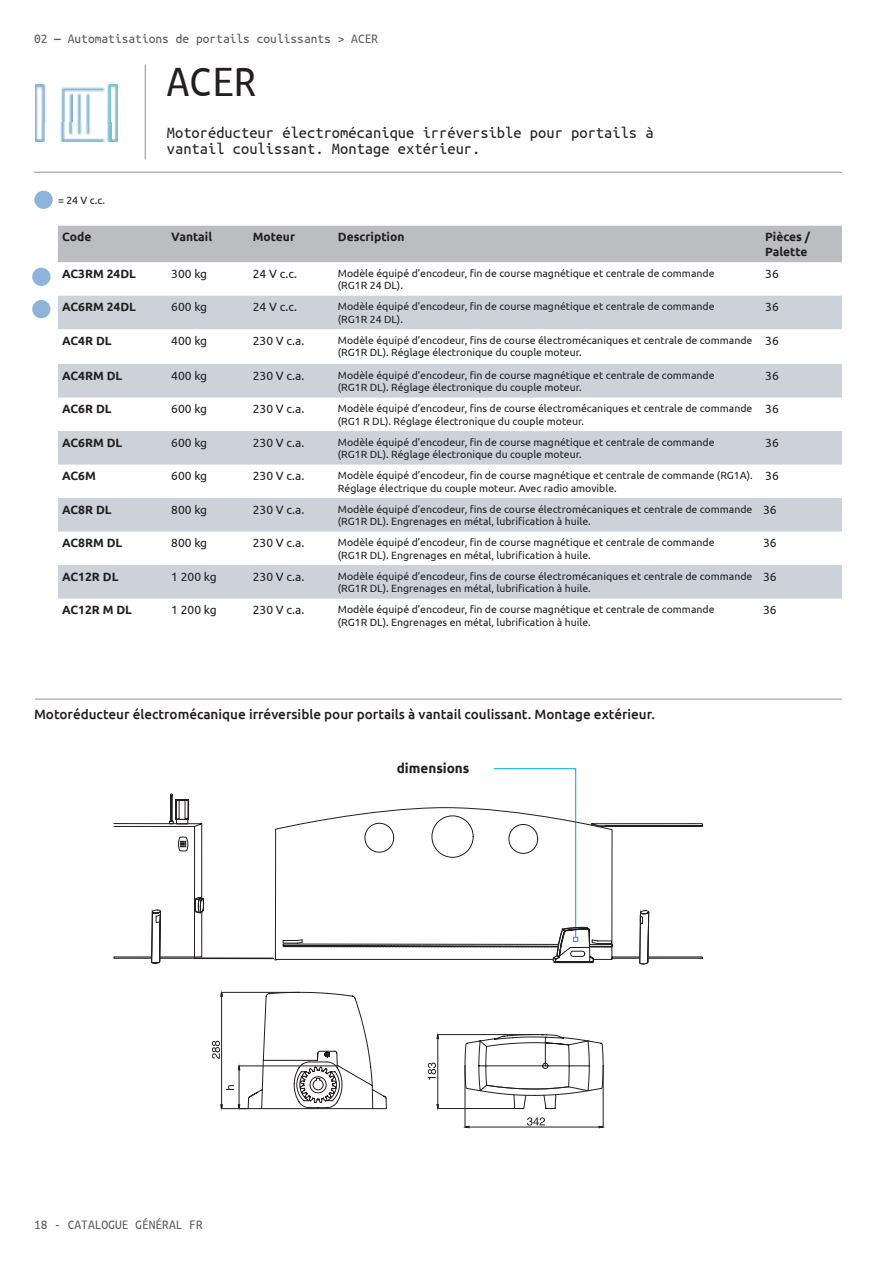
<style>
.page{position:relative;width:893px;height:1263px;background:#fff}
.page>*{position:absolute;margin:0;border:0;box-sizing:border-box;transform-origin:0 0}
.testo_dim_1{font:45px "Ubuntu Mono";color:#231f20}
.testo_dim_1-2{font:16.5px/16.5px "Ubuntu Mono";color:#231f20}
.t1{font:500 13.5px "Ubuntu";color:#231f20}
.Testi_Ubuntu_MONO_9p{font:13.5px "Ubuntu Mono";color:#57585a}
.t2{font:700 13.5px "Ubuntu";color:#231f20}
.t3{font:12px "Ubuntu";color:#231f20}
.t4{font:700 12px/14.4px "Ubuntu";color:#231f20}
.t5{font:10.5px/12.6px "Ubuntu";color:#231f20}
.s1{font-weight:700}
</style>
<div class="page">
<div style="left:58px;top:226px;width:784px;height:36px;background:#bcbdc0"></div>
<svg style="left:58px;top:296px;width:784px;height:303px;fill:#ccd2d7"></svg>
<svg style="left:114px;top:260px;width:589px;height:699px"></svg>
<svg style="left:493px;top:768px;width:120px;height:55px"></svg>
<svg style="left:169px;top:793px;width:425px;height:30px"></svg>
<svg style="left:195px;top:815px;width:279px;height:8px"></svg>
<svg style="left:114px;top:823px;width:535px;height:142px"></svg>
<svg style="left:151px;top:823px;width:441px;height:142px"></svg>
<hr style="left:603px;top:1066px;width:1px;height:61px;background:#231f20">
<hr style="left:465px;top:1066px;width:1px;height:61px;background:#231f20">
<svg style="left:212px;top:990px;width:392px;height:121px"></svg>
<svg style="left:462px;top:1117px;width:144px;height:11px"></svg>
<hr style="left:35px;top:699px;width:807px;height:1px;background:#231f20">
<div style="left:32px;top:268px;width:18px;height:18px;background:#8db4da;border-radius:50%"></div>
<div style="left:32px;top:300px;width:18px;height:18px;background:#8db4da;border-radius:50%"></div>
<img style="left:35px;top:85px;width:82px;height:57px">
<div style="left:34px;top:191px;width:19px;height:18px;background:#8db4da;border-radius:50%"></div>
<hr style="left:34px;top:172px;width:808px;height:1px;background:#231f20">
<hr style="left:145px;top:64px;width:1px;height:95px;background:#231f20">
<p class="Testi_Ubuntu_MONO_9p" style="left:34px;top:32px;width:346px">02 <span class="s1">―</span> Automatisations de portails coulissants &gt; ACER</p>
<p class="testo_dim_1" style="left:167px;top:59px;width:91px">ACER</p>
<p class="t5" style="left:58px;top:193px;width:49px">= 24 V c.c.</p>
<p class="testo_dim_1-2" style="left:167px;top:124px;width:488px">Motoréducteur électromécanique irréversible pour portails à vantail coulissant. Montage extérieur.</p>
<p class="t4" style="left:62px;top:230px;width:31px">Code</p>
<p class="t4" style="left:171px;top:230px;width:42px">Vantail</p>
<p class="t4" style="left:253px;top:230px;width:44px">Moteur</p>
<p class="t4" style="left:338px;top:230px;width:68px">Description</p>
<p class="t4" style="left:765px;top:230px;width:46px">Pièces /<br>Palette</p>
<p class="t4" style="left:62px;top:266px;width:75px">AC3RM 24DL</p>
<p class="t3" style="left:171px;top:266px;width:37px">300 kg</p>
<p class="t3" style="left:253px;top:266px;width:46px">24 V c.c.</p>
<p class="t5" style="left:338px;top:266px;width:378px">Modèle équipé d’encodeur, fin de course magnétique et centrale de commande (RG1R 24 DL).</p>
<p class="t3" style="left:765px;top:266px;width:15px">36</p>
<p class="t4" style="left:62px;top:300px;width:75px">AC6RM 24DL</p>
<p class="t3" style="left:171px;top:300px;width:37px">600 kg</p>
<p class="t3" style="left:253px;top:300px;width:46px">24 V c.c.</p>
<p class="t5" style="left:338px;top:300px;width:378px">Modèle équipé d’encodeur, fin de course magnétique et centrale de commande (RG1R 24 DL).</p>
<p class="t3" style="left:765px;top:300px;width:15px">36</p>
<p class="t4" style="left:62px;top:333px;width:51px">AC4R DL</p>
<p class="t3" style="left:171px;top:333px;width:37px">400 kg</p>
<p class="t3" style="left:253px;top:333px;width:53px">230 V c.a.</p>
<p class="t5" style="left:338px;top:333px;width:416px">Modèle équipé d’encodeur, fins de course électromécaniques et centrale de commande (RG1R DL). Réglage électronique du couple moteur.</p>
<p class="t3" style="left:765px;top:333px;width:15px">36</p>
<p class="t4" style="left:62px;top:368px;width:62px">AC4RM DL</p>
<p class="t3" style="left:171px;top:368px;width:37px">400 kg</p>
<p class="t3" style="left:253px;top:368px;width:53px">230 V c.a.</p>
<p class="t5" style="left:338px;top:368px;width:378px">Modèle équipé d’encodeur, fin de course magnétique et centrale de commande (RG1R DL). Réglage électronique du couple moteur.</p>
<p class="t3" style="left:765px;top:368px;width:15px">36</p>
<p class="t4" style="left:62px;top:402px;width:51px">AC6R DL</p>
<p class="t3" style="left:171px;top:402px;width:37px">600 kg</p>
<p class="t3" style="left:253px;top:402px;width:53px">230 V c.a.</p>
<p class="t5" style="left:338px;top:402px;width:416px">Modèle équipé d’encodeur, fins de course électromécaniques et centrale de commande (RG1 R DL). Réglage électronique du couple moteur.</p>
<p class="t3" style="left:765px;top:402px;width:15px">36</p>
<p class="t4" style="left:62px;top:435px;width:62px">AC6RM DL</p>
<p class="t3" style="left:171px;top:435px;width:37px">600 kg</p>
<p class="t3" style="left:253px;top:435px;width:53px">230 V c.a.</p>
<p class="t5" style="left:338px;top:435px;width:378px">Modèle équipé d’encodeur, fin de course magnétique et centrale de commande (RG1R DL). Réglage électronique du couple moteur.</p>
<p class="t3" style="left:765px;top:435px;width:15px">36</p>
<p class="t4" style="left:62px;top:469px;width:35px">AC6M</p>
<p class="t3" style="left:171px;top:469px;width:37px">600 kg</p>
<p class="t3" style="left:253px;top:469px;width:53px">230 V c.a.</p>
<p class="t5" style="left:338px;top:469px;width:416px">Modèle équipé d’encodeur, fin de course magnétique et centrale de commande (RG1A).<br>Réglage électrique du couple moteur. Avec radio amovible.</p>
<p class="t3" style="left:765px;top:469px;width:15px">36</p>
<p class="t4" style="left:62px;top:502px;width:51px">AC8R DL</p>
<p class="t3" style="left:171px;top:502px;width:37px">800 kg</p>
<p class="t3" style="left:253px;top:502px;width:53px">230 V c.a.</p>
<p class="t5" style="left:338px;top:502px;width:416px">Modèle équipé d’encodeur, fins de course électromécaniques et centrale de commande (RG1R DL). Engrenages en métal, lubrification à huile.</p>
<p class="t3" style="left:763px;top:502px;width:15px">36</p>
<p class="t4" style="left:62px;top:536px;width:62px">AC8RM DL</p>
<p class="t3" style="left:171px;top:536px;width:37px">800 kg</p>
<p class="t3" style="left:253px;top:536px;width:53px">230 V c.a.</p>
<p class="t5" style="left:338px;top:536px;width:378px">Modèle équipé d’encodeur, fin de course magnétique et centrale de commande (RG1R DL). Engrenages en métal, lubrification à huile.</p>
<p class="t3" style="left:763px;top:536px;width:15px">36</p>
<p class="t4" style="left:62px;top:569px;width:58px">AC12R DL</p>
<p class="t3" style="left:171px;top:569px;width:47px">1 200 kg</p>
<p class="t3" style="left:253px;top:569px;width:53px">230 V c.a.</p>
<p class="t5" style="left:338px;top:569px;width:416px">Modèle équipé d’encodeur, fins de course électromécaniques et centrale de commande (RG1R DL). Engrenages en métal, lubrification à huile.</p>
<p class="t3" style="left:763px;top:569px;width:15px">36</p>
<p class="t4" style="left:62px;top:603px;width:71px">AC12R M DL</p>
<p class="t3" style="left:171px;top:603px;width:47px">1 200 kg</p>
<p class="t3" style="left:253px;top:603px;width:53px">230 V c.a.</p>
<p class="t5" style="left:338px;top:603px;width:378px">Modèle équipé d’encodeur, fin de course magnétique et centrale de commande (RG1R DL). Engrenages en métal, lubrification à huile.</p>
<p class="t3" style="left:763px;top:603px;width:15px">36</p>
<p class="t1" style="left:34px;top:705px;width:623px">Motoréducteur électromécanique irréversible pour portails à vantail coulissant. Montage extérieur.</p>
<p class="Testi_Ubuntu_MONO_9p" style="left:34px;top:1218px;width:170px">18 - CATALOGUE GÉNÉRAL FR</p>
<p class="t2" style="left:397px;top:760px;width:74px">dimensions</p>
</div>
